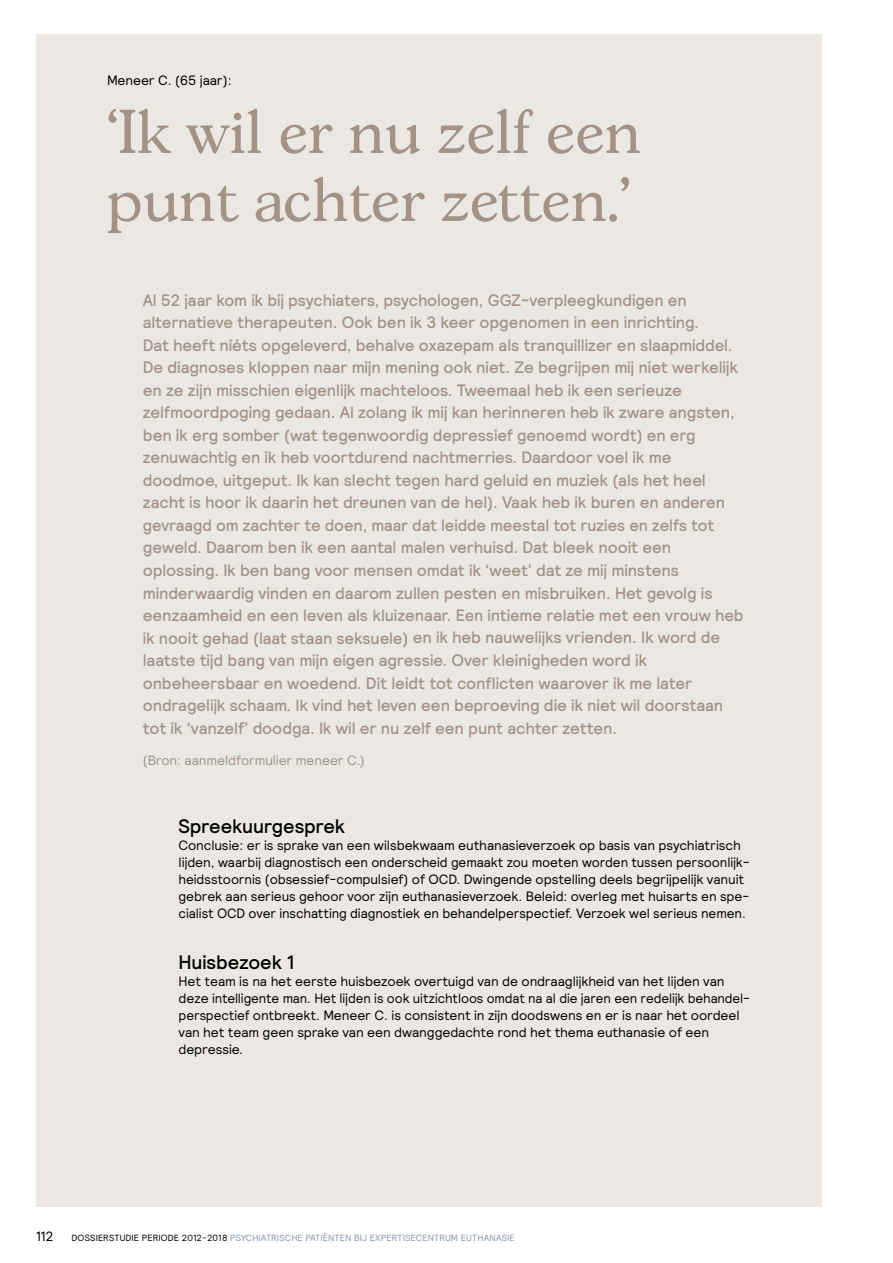
<style>
.page{position:relative;width:893px;height:1263px;background:#fff}
.page>*{position:absolute;margin:0;border:0;box-sizing:border-box;transform-origin:0 0}
.t1{font:60px/67.9px "Gascogne TS";letter-spacing:.02em;color:#a39387}
.t2{font:500 19.5px "Relative";letter-spacing:-.01em;color:#000}
.t3{font:500 16.5px/22.5px "Relative";letter-spacing:-.01em;color:#a39387}
.t4{font:13.5px/17px "Relative";letter-spacing:-.01em;color:#000}
.t5{font:13.5px "Relative";letter-spacing:-.01em;color:#a39387}
.t6{font:9px "Relative";letter-spacing:.015em;color:#8498b2}
.s1{color:#000}
</style>
<div class="page">
<div style="left:36px;top:34px;width:785px;height:1173px;background:#ebe8e3"></div>
<p class="t4" style="left:107px;top:71px;width:126px">Meneer C. (65 jaar):</p>
<h1 class="t1" style="left:107px;top:98px;width:535px">‘Ik wil er nu zelf een punt achter zetten.’</h1>
<p class="t3" style="left:143px;top:288px;width:602px">Al 52 jaar kom ik bij psychiaters, psychologen, GGZ-verpleegkundigen en alternatieve therapeuten. Ook ben ik 3 keer opgenomen in een inrichting.<br>Dat heeft níéts opgeleverd, behalve oxazepam als tranquillizer en slaapmiddel.<br>De diagnoses kloppen naar mijn mening ook niet. Ze begrijpen mij niet werkelijk en ze zijn misschien eigenlijk machteloos. Tweemaal heb ik een serieuze zelfmoordpoging gedaan. Al zolang ik mij kan herinneren heb ik zware angsten, ben ik erg somber (wat tegenwoordig depressief genoemd wordt) en erg zenuwachtig en ik heb voortdurend nachtmerries. Daardoor voel ik me doodmoe, uitgeput. Ik kan slecht tegen hard geluid en muziek (als het heel zacht is hoor ik daarin het dreunen van de hel). Vaak heb ik buren en anderen gevraagd om zachter te doen, maar dat leidde meestal tot ruzies en zelfs tot geweld. Daarom ben ik een aantal malen verhuisd. Dat bleek nooit een oplossing. Ik ben bang voor mensen omdat ik ‘weet’ dat ze mij minstens minderwaardig vinden en daarom zullen pesten en misbruiken. Het gevolg is eenzaamheid en een leven als kluizenaar. Een intieme relatie met een vrouw heb ik nooit gehad (laat staan seksuele) en ik heb nauwelijks vrienden. Ik word de laatste tijd bang van mijn eigen agressie. Over kleinigheden word ik onbeheersbaar en woedend. Dit leidt tot conflicten waarover ik me later ondragelijk schaam. Ik vind het leven een beproeving die ik niet wil doorstaan tot ik ‘vanzelf’ doodga. Ik wil er nu zelf een punt achter zetten.</p>
<p class="t5" style="left:143px;top:751px;width:223px">(Bron: aanmeldformulier meneer C.)</p>
<p class="t2" style="left:179px;top:813px;width:168px">Spreekuurgesprek</p>
<p class="t4" style="left:179px;top:836px;width:572px">Conclusie: er is sprake van een wilsbekwaam euthanasieverzoek op basis van psychiatrisch lijden, waarbij diagnostisch een onderscheid gemaakt zou moeten worden tussen persoonlijk&shy;heidsstoornis (obsessief-compulsief) of OCD. Dwingende opstelling deels begrijpelijk vanuit gebrek aan serieus gehoor voor zijn euthanasieverzoek. Beleid: overleg met huisarts en spe&shy;cialist OCD over inschatting diagnostiek en behandelperspectief. Verzoek wel serieus nemen.</p>
<p class="t2" style="left:179px;top:949px;width:118px">Huisbezoek 1</p>
<p class="t4" style="left:179px;top:972px;width:571px">Het team is na het eerste huisbezoek overtuigd van de ondraaglijkheid van het lijden van deze intelligente man. Het lijden is ook uitzichtloos omdat na al die jaren een redelijk behandel&shy;perspectief ontbreekt. Meneer C. is consistent in zijn doodswens en er is naar het oordeel van het team geen sprake van een dwanggedachte rond het thema euthanasie of een depressie.</p>
<p class="t4" style="left:36px;top:1227px;width:20px">112</p>
<p class="t6" style="left:71px;top:1232px;width:445px"><span class="s1">DOSSIERSTUDIE PERIODE 2012-2018</span> PSYCHIATRISCHE PATIËNTEN BIJ EXPERTISECENTRUM EUTHANASIE</p>
</div>
